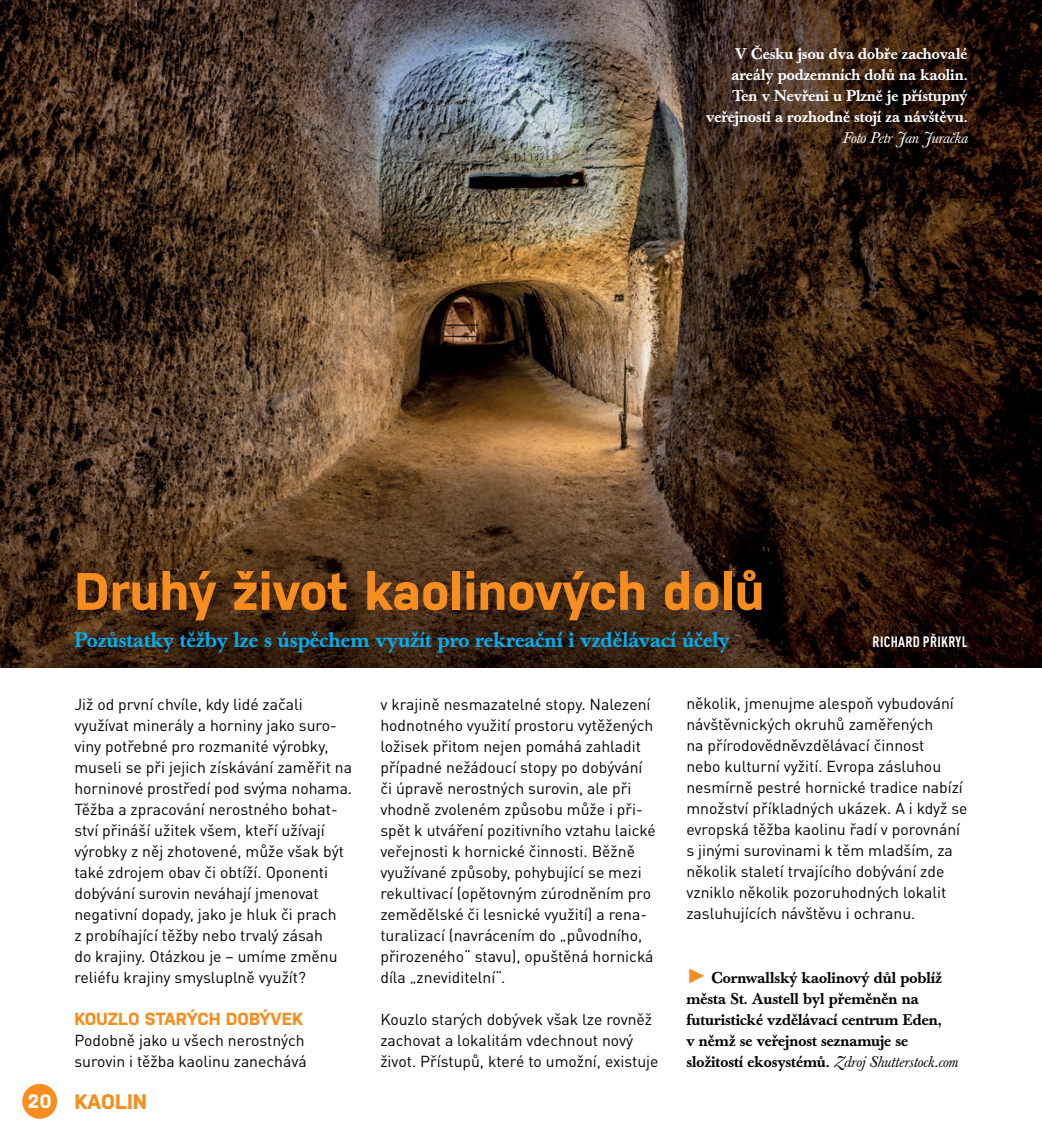
<style>
.page{position:relative;width:1042px;height:1141px;background:#fff}
.page>*{position:absolute;margin:0;border:0;box-sizing:border-box;transform-origin:0 0}
.t1{font:700 52.5px "Nudista";color:#f78d1e}
.t2{font:500 21px "Baskerville Book Pro";color:#00aeef}
.t3{font:700 21px "Nudista";color:#f78d1e}
.t4{font:700 17.5px "Nudista";color:#f78d1e}
.t5{font:15.75px/21px "DIN Pro";color:#000}
.t6{font:500 15.4px/21px "Baskerville Book Pro";color:#000}
.t7{font:500 15.4px/21px "Baskerville Book Pro";color:#fff;text-align:right}
.t8{font:italic 15.4px "Baskerville Book Pro";color:#fff}
.t9{font:700 condensed 14.88px "DIN Pro";letter-spacing:.02em;color:#fff}
.s1{font-size:19.25px;color:#fff}
.s2{font-family:"Arial";font-weight:400;font-size:21px;color:#f78d1e}
.s3{font-weight:400;font-style:italic}
</style>
<div class="page">
<img style="left:0;top:0;width:1042px;height:668px">
<div style="left:22px;top:1084px;width:35px;height:35px;background:#f78d1e;border-radius:50%"></div>
<p class="t7" style="left:706px;top:43px;width:263px">V Česku jsou dva dobře zachovalé areály podzemních dolů na kaolin.<br>Ten v Nevřeni u Plzně je přístupný veřejnosti a rozhodně stojí za návštěvu.</p>
<p class="t8" style="left:842px;top:127px;width:127px">Foto Petr Jan Juračka</p>
<h1 class="t1" style="left:74px;top:561px;width:692px">Druhý život kaolinových dolů</h1>
<h2 class="t2" style="left:74px;top:626px;width:657px">Pozůstatky těžby lze s úspěchem využít pro rekreační i vzdělávací účely</h2>
<p class="t9" style="left:872px;top:630px;width:96px">RICHARD PŘIKRYL</p>
<p class="t5" style="left:74px;top:692px;width:279px">Již od první chvíle, kdy lidé začali využívat minerály a horniny jako suro&shy;viny potřebné pro rozmanité výrobky, museli se při jejich získávání zaměřit na horninové prostředí pod svýma nohama.<br>Těžba a zpracování nerostného bohat&shy;ství přináší užitek všem, kteří užívají výrobky z něj zhotovené, může však být také zdrojem obav či obtíží. Oponenti dobývání surovin neváhají jmenovat negativní dopady, jako je hluk či prach<br>z probíhající těžby nebo trvalý zásah<br>do krajiny. Otázkou je – umíme změnu reliéfu krajiny smysluplně využít?</p>
<p class="t4" style="left:74px;top:1008px;width:230px">KOUZLO STARÝCH DOBÝVEK</p>
<p class="t5" style="left:74px;top:1028px;width:234px">Podobně jako u všech nerostných surovin i těžba kaolinu zanechává</p>
<h2 class="t3" style="left:28px;top:1090px;width:121px"><span class="s1">20</span> KAOLIN</h2>
<p class="t5" style="left:380px;top:692px;width:277px">v krajině nesmazatelné stopy. Nalezení hodnotného využití prostoru vytěžených ložisek přitom nejen pomáhá zahladit případné nežádoucí stopy po dobývání či úpravě nerostných surovin, ale při vhodně zvoleném způsobu může i při&shy;spět k utváření pozitivního vztahu laické veřejnosti k hornické činnosti. Běžně využívané způsoby, pohybující se mezi rekultivací (opětovným zúrodněním pro zemědělské či lesnické využití) a rena&shy;turalizací (navrácením do „původního, přirozeného“ stavu), opuštěná hornická díla „zneviditelní“.</p>
<p class="t5" style="left:380px;top:1007px;width:280px">Kouzlo starých dobývek však lze rovněž zachovat a lokalitám vdechnout nový život. Přístupů, které to umožní, existuje</p>
<p class="t5" style="left:686px;top:692px;width:283px">několik, jmenujme alespoň vybudování návštěvnických okruhů zaměřených<br>na přírodovědněvzdělávací činnost<br>nebo kulturní vyžití. Evropa zásluhou nesmírně pestré hornické tradice nabízí množství příkladných ukázek. A i když se evropská těžba kaolinu řadí v porovnání s jinými surovinami k těm mladším, za několik staletí trvajícího dobývání zde vzniklo několik pozoruhodných lokalit zasluhujících návštěvu i ochranu.</p>
<p class="t6" style="left:686px;top:967px;width:273px"><span class="s2">►</span> Cornwallský kaolinový důl poblíž města St. Austell byl přeměněn na futuristické vzdělávací centrum Eden,<br>v němž se veřejnost seznamuje se složitostí ekosystémů. <span class="s3">Zdroj Shutterstock.com</span></p>
</div>
